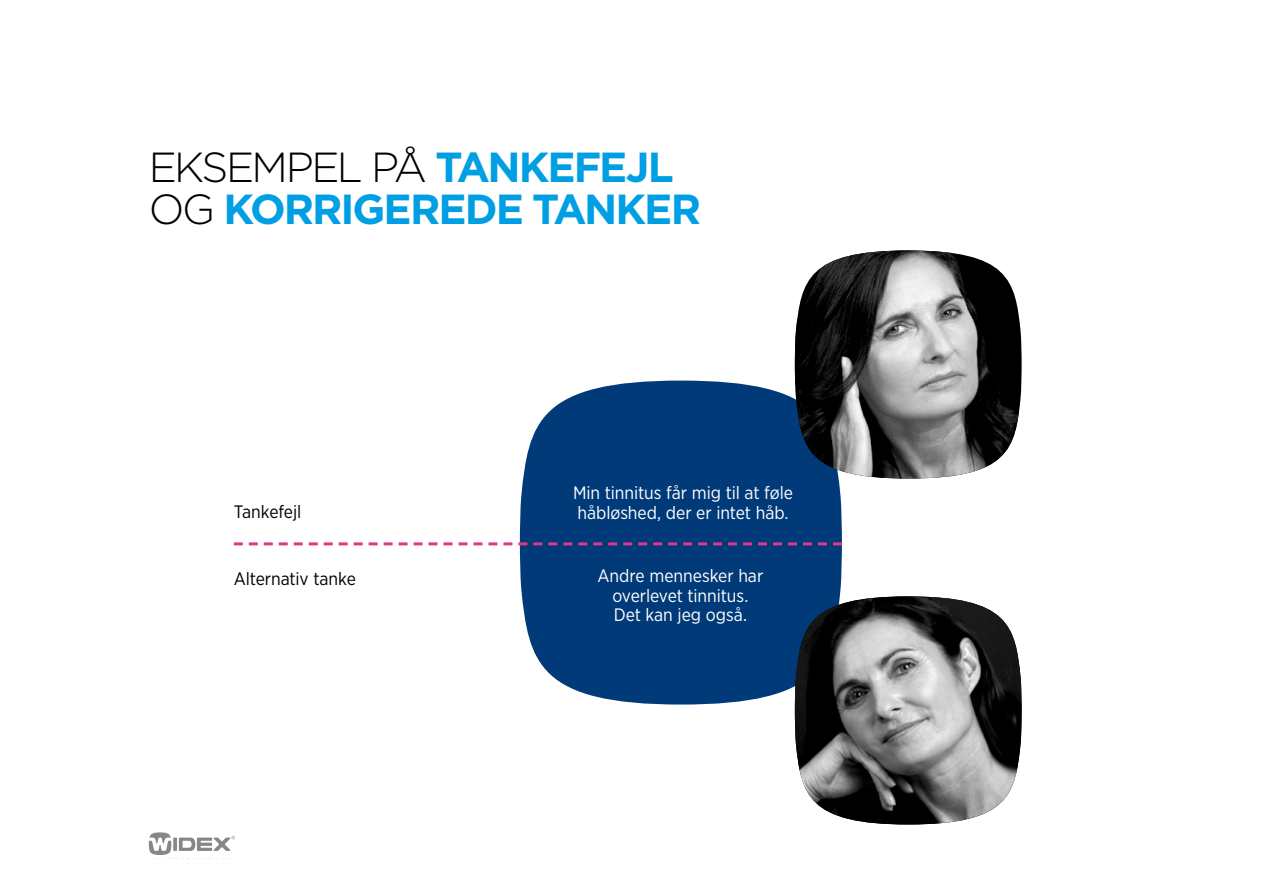
<style>
.page{position:relative;width:1263px;height:893px;background:#fff}
.page>*{position:absolute;margin:0;border:0;box-sizing:border-box;transform-origin:0 0}
.t1{font:700 42px/42px "Gotham";letter-spacing:-.05em;color:#009fe3}
.t2{font:18px/19.5px "Gotham Narrow";letter-spacing:-.005em;color:#fff}
.t3{font:18px "Gotham Narrow";letter-spacing:-.01em;color:#000}
.s1{font-weight:300;color:#000}
</style>
<div class="page">
<svg style="left:149px;top:832px;width:22px;height:23px"></svg>
<svg style="left:173px;top:838px;width:4px;height:13px"></svg>
<svg style="left:179px;top:836px;width:56px;height:15px"></svg>
<svg style="left:520px;top:381px;width:322px;height:323px;background:#114780"></svg>
<svg style="left:234px;top:542px;width:608px;height:3px"></svg>
<img style="left:795px;top:596px;width:227px;height:228px">
<img style="left:795px;top:250px;width:227px;height:229px">
<h1 class="t1" style="left:149px;top:146px;width:554px"><span class="s1">EKSEMPEL PÅ</span> TANKEFEJL<br><span class="s1">OG</span> KORRIGEREDE TANKER</h1>
<p class="t3" style="left:234px;top:500px;width:69px">Tankefejl</p>
<p class="t3" style="left:234px;top:568px;width:124px">Alternativ tanke</p>
<p class="t2" style="left:573px;top:483px;width:221px">Min tinnitus får mig til at føle håbløshed, der er intet håb.</p>
<p class="t2" style="left:597px;top:566px;width:167px;text-align:center">Andre mennesker har overlevet tinnitus.<br>Det kan jeg også.</p>
</div>
